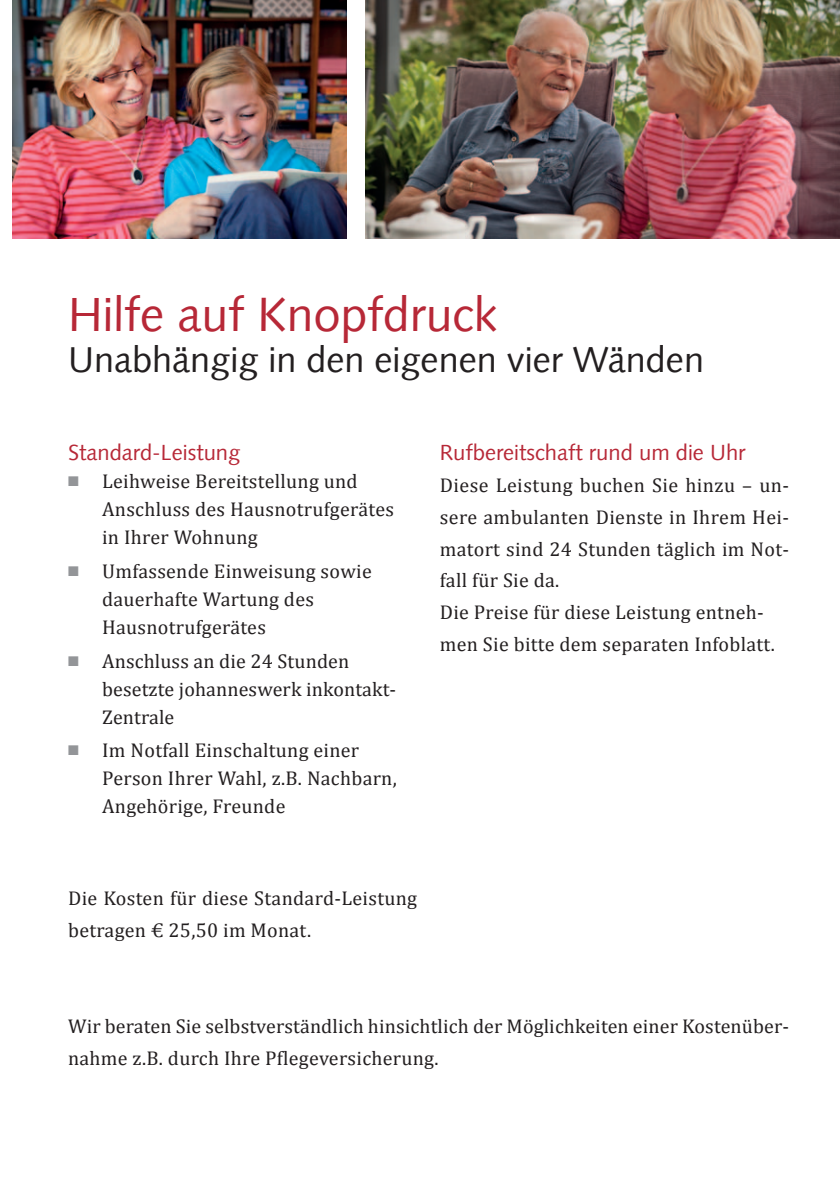
<style>
.page{position:relative;width:840px;height:1191px;background:#fff}
.page>*{position:absolute;margin:0;border:0;box-sizing:border-box;transform-origin:0 0}
.t1{font:48px "Syntax Com";color:#b72837}
.t2{font:36px "Syntax Com";color:#231f20}
.t3{font:22px "Syntax Com";color:#b72837}
.t4{font:20px/28px "Cambria";letter-spacing:.015em;color:#231f20}
.s1{color:#939598}
</style>
<div class="page">
<img style="left:365px;top:0;width:474px;height:238px">
<img style="left:12px;top:0;width:334px;height:238px">
<p class="t1" style="left:68px;top:295px;width:431px">Hilfe auf Knopfdruck</p>
<p class="t2" style="left:68px;top:345px;width:637px">Unabhängig in den eigenen vier Wänden</p>
<p class="t3" style="left:68px;top:443px;width:174px">Standard-Leistung</p>
<p class="t4" style="left:102px;top:467px;width:293px;text-indent:-34px"><span class="s1">■</span> Leihweise Bereitstellung und<br>Anschluss des Hausnotrufgerätes in Ihrer Wohnung</p>
<p class="t4" style="left:102px;top:556px;width:271px;text-indent:-34px"><span class="s1">■</span> Umfassende Einweisung sowie dauerhafte Wartung des<br>Hausnotrufgerätes</p>
<p class="t4" style="left:102px;top:646px;width:295px;text-indent:-34px"><span class="s1">■</span> Anschluss an die 24 Stunden besetzte johanneswerk inkontakt-<br>Zentrale</p>
<p class="t4" style="left:102px;top:736px;width:296px;text-indent:-34px"><span class="s1">■</span> Im Notfall Einschaltung einer<br>Person Ihrer Wahl, z.B. Nachbarn,<br>Angehörige, Freunde</p>
<p class="t3" style="left:439px;top:443px;width:307px">Rufbereitschaft rund um die Uhr</p>
<p class="t4" style="left:439px;top:469px;width:350px;line-height:31.8px;text-align:justify">Diese Leistung buchen Sie hinzu – un&shy;sere ambulanten Dienste in Ihrem Hei&shy;matort sind 24 Stunden täglich im Not&shy;fall für Sie da.</p>
<p class="t4" style="left:439px;top:596px;width:336px;line-height:31.8px">Die Preise für diese Leistung entneh&shy;men Sie bitte dem separaten Infoblatt.</p>
<p class="t4" style="left:68px;top:882px;width:350px;line-height:31.8px">Die Kosten für diese Standard-Leistung betragen € 25,50 im Monat.</p>
<p class="t4" style="left:68px;top:1009px;width:722px;line-height:31.8px">Wir beraten Sie selbstverständlich hinsichtlich der Möglichkeiten einer Kostenüber&shy;nahme z.B. durch Ihre Pflegeversicherung.</p>
</div>
